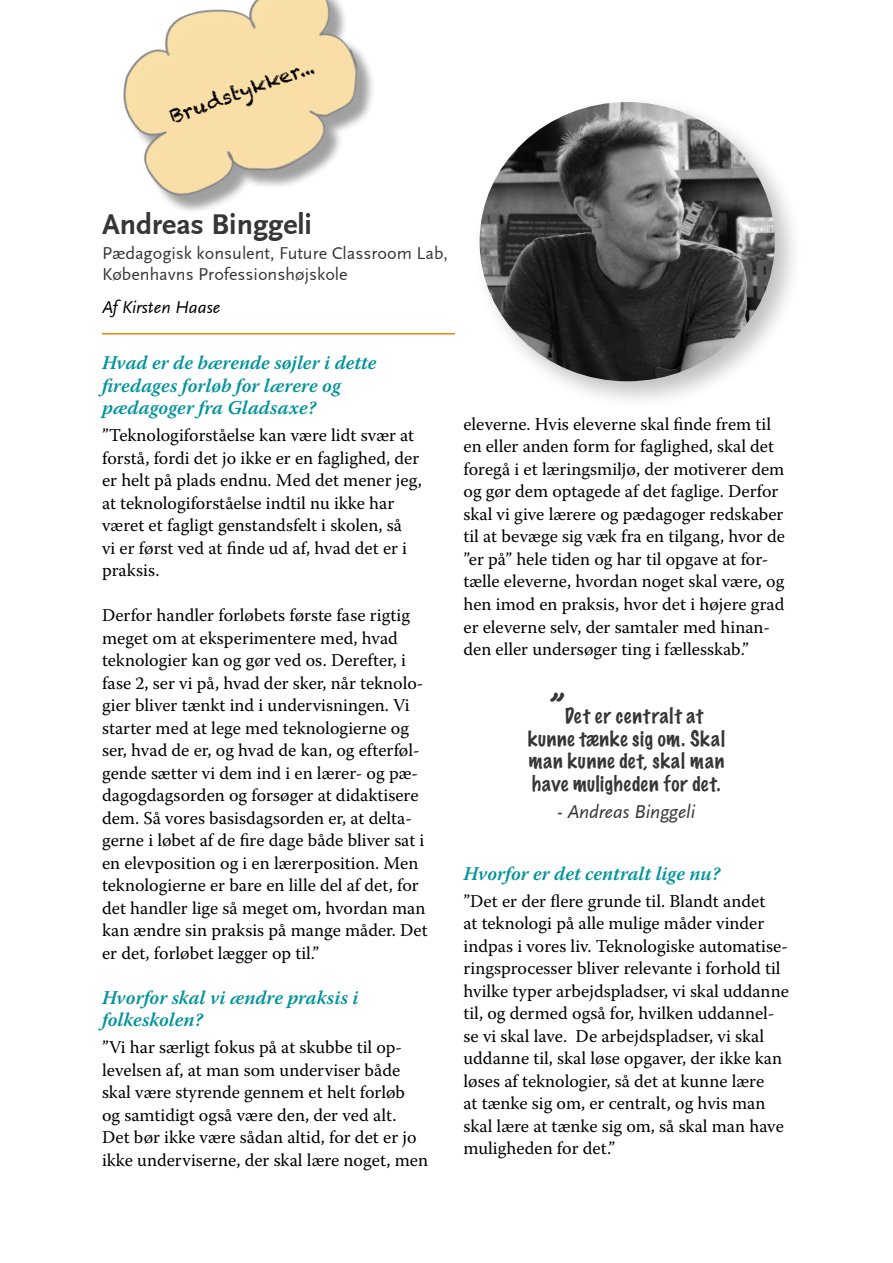
<style>
.page{position:relative;width:893px;height:1263px;background:#fff}
.page>*{position:absolute;margin:0;border:0;box-sizing:border-box;transform-origin:0 0}
.t1{font:700 30px "Scala Sans";color:#373636}
.t2{font:italic 600 19.5px/22.5px "Warnock Pro";color:#00939c}
.t3{font:100 19.5px/22.5px "Marker Felt";letter-spacing:.04em;color:#373636;text-align:center}
.t4{font:italic 19.5px "Scala Sans";color:#373636}
.t5{font:19.5px "Chalkduster";color:#000}
.t6{font:18px/22.5px "Warnock Pro";color:#000}
.t7{font:18px/21px "Scala Sans";color:#373636}
.t8{font:italic 18px "Scala Sans";color:#000}
.s1{font-size:39px}
</style>
<div class="page">
<div style="left:471px;top:94px;width:333px;height:317px;background:#000;opacity:.25"></div>
<img style="left:480px;top:102px;width:295px;height:279px">
<hr style="left:102px;top:333px;width:353px;height:1px;background:#e98600">
<img style="left:123px;top:0;width:250px;height:211px">
<p class="t5" style="left:167px;top:106px;width:153px;rotate:-20deg">Brudstykker...</p>
<h1 class="t1" style="left:102px;top:208px;width:211px">Andreas Binggeli</h1>
<p class="t7" style="left:102px;top:243px;width:347px">Pædagogisk konsulent, Future Classroom Lab,<br>Københavns Professionshøjskole</p>
<p class="t8" style="left:102px;top:297px;width:120px">Af Kirsten Haase</p>
<p class="t2" style="left:102px;top:351px;width:276px">Hvad er de bærende søjler i dette firedages forløb for lærere og pædagoger fra Gladsaxe?</p>
<p class="t6" style="left:102px;top:424px;width:321px">”Teknologiforståelse kan være lidt svær at forstå, fordi det jo ikke er en faglighed, der er helt på plads endnu. Med det mener jeg, at teknologiforståelse indtil nu ikke har været et fagligt genstandsfelt i skolen, så<br>vi er først ved at finde ud af, hvad det er i praksis.</p>
<p class="t6" style="left:102px;top:604px;width:327px">Derfor handler forløbets første fase rigtig meget om at eksperimentere med, hvad teknologier kan og gør ved os. Derefter, i fase 2, ser vi på, hvad der sker, når teknolo&shy;gier bliver tænkt ind i undervisningen. Vi starter med at lege med teknologierne og ser, hvad de er, og hvad de kan, og efterføl&shy;gende sætter vi dem ind i en lærer- og pæ&shy;dagogdagsorden og forsøger at didaktisere dem. Så vores basisdagsorden er, at delta&shy;gerne i løbet af de fire dage både bliver sat i en elevposition og i en lærerposition. Men teknologierne er bare en lille del af det, for det handler lige så meget om, hvordan man kan ændre sin praksis på mange måder. Det er det, forløbet lægger op til.”</p>
<p class="t2" style="left:102px;top:986px;width:258px">Hvorfor skal vi ændre praksis i folkeskolen?</p>
<p class="t6" style="left:102px;top:1035px;width:327px">”Vi har særligt fokus på at skubbe til op&shy;levelsen af, at man som underviser både skal være styrende gennem et helt forløb<br>og samtidigt også være den, der ved alt.<br>Det bør ikke være sådan altid, for det er jo ikke underviserne, der skal lære noget, men</p>
<p class="t6" style="left:463px;top:412px;width:323px">eleverne. Hvis eleverne skal finde frem til en eller anden form for faglighed, skal det foregå i et læringsmiljø, der motiverer dem og gør dem optagede af det faglige. Derfor skal vi give lærere og pædagoger redskaber til at bevæge sig væk fra en tilgang, hvor de ”er på” hele tiden og har til opgave at for&shy;tælle eleverne, hvordan noget skal være, og hen imod en praksis, hvor det i højere grad er eleverne selv, der samtaler med hinan&shy;den eller undersøger ting i fællesskab.”</p>
<p class="t3" style="left:528px;top:704px;width:199px"><span class="s1">”</span>Det er centralt at kunne tænke sig om. Skal man kunne det, skal man have muligheden for det.</p>
<p class="t4" style="left:557px;top:801px;width:139px">- Andreas Binggeli</p>
<p class="t2" style="left:463px;top:862px;width:258px">Hvorfor er det centralt lige nu?</p>
<p class="t6" style="left:463px;top:889px;width:327px">”Det er der flere grunde til. Blandt andet<br>at teknologi på alle mulige måder vinder indpas i vores liv. Teknologiske automatise&shy;ringsprocesser bliver relevante i forhold til hvilke typer arbejdspladser, vi skal uddanne til, og dermed også for, hvilken uddannel&shy;se vi skal lave. De arbejdspladser, vi skal uddanne til, skal løse opgaver, der ikke kan løses af teknologier, så det at kunne lære<br>at tænke sig om, er centralt, og hvis man skal lære at tænke sig om, så skal man have muligheden for det.”</p>
</div>
